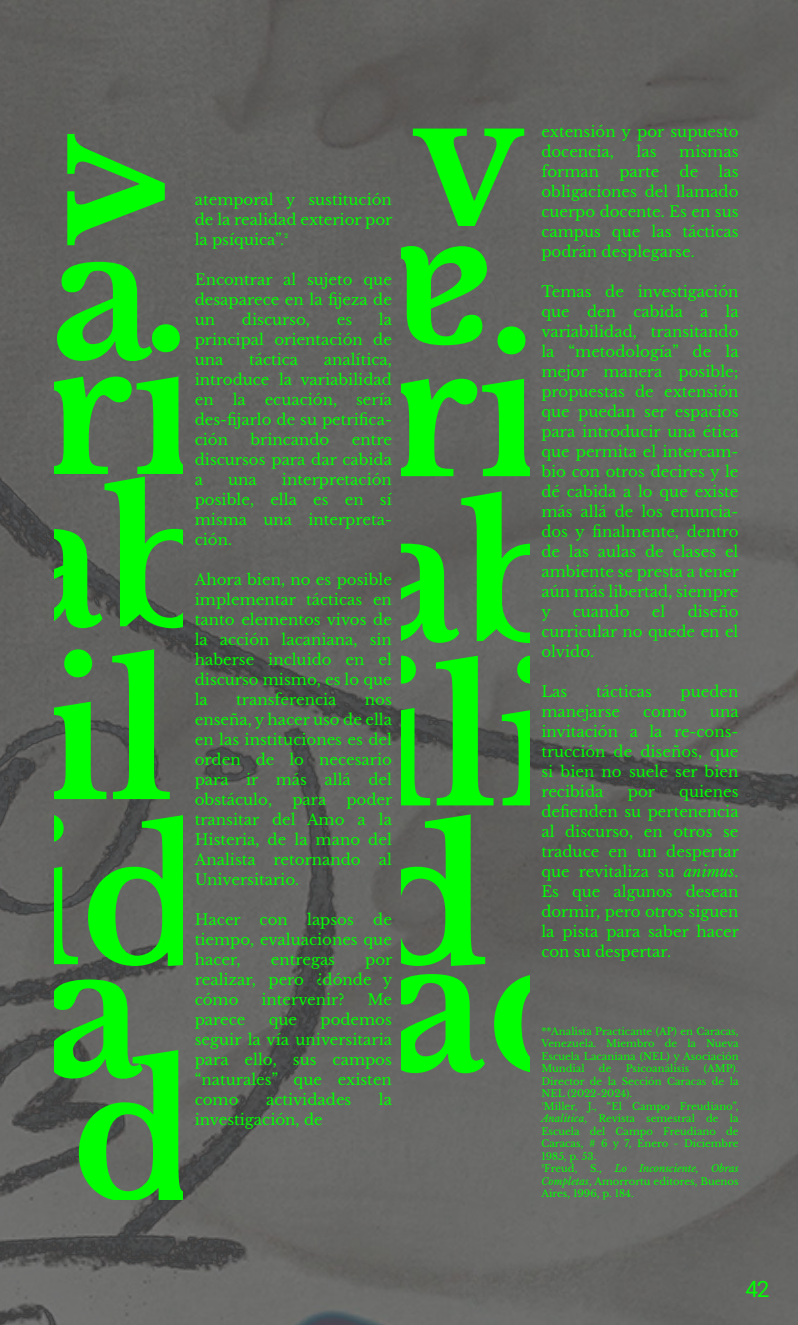
<style>
.page{position:relative;width:798px;height:1325px;background:#fff}
.page>*{position:absolute;margin:0;border:0;box-sizing:border-box;transform-origin:0 0}
.t1{font:700 180.5px/169px "Libre Baskerville";color:#0f0}
.t2{font:22.5px "Roboto";color:#0f0}
.t3{font:15px/20px "Libre Baskerville";color:#0f0;text-align:justify}
.t4{font:10px/12.5px "Libre Baskerville";color:#0f0;text-align:justify}
.s1{font-style:italic}
</style>
<div class="page">
<img style="left:0;top:0;width:798px;height:1325px">
<p class="t3" style="left:541px;top:122px;width:199px">extensión y por supuesto docencia,</p>
<h1 class="t1" style="left:411px;top:76px;width:114px">v</h1>
<h1 class="t1" style="left:14px;top:247px;width:114px;rotate:-90deg">v</h1>
<p class="t3" style="left:636px;top:142px;width:21px">las</p>
<p class="t3" style="left:679px;top:142px;width:61px">mismas</p>
<p class="t3" style="left:541px;top:162px;width:199px;text-indent:177px">las obligaciones del llamado cuerpo docente. Es en sus campus que las tácticas podrán desplegarse.</p>
<p class="t3" style="left:541px;top:282px;width:199px">Temas de investigación que den cabida a la variabilidad, transitando la “metodología” de la mejor manera posible; propuestas de extensión que puedan ser espacios para introducir una ética que permita el intercam&shy;bio con otros decires y le dé cabida a lo que existe más allá de los enuncia&shy;dos y finalmente, dentro de las aulas de clases el ambiente se presta a tener aún más libertad, siempre y</p>
<p class="t3" style="left:541px;top:162px;width:59px">forman</p>
<p class="t3" style="left:619px;top:162px;width:41px">parte</p>
<p class="t3" style="left:679px;top:162px;width:20px">de</p>
<p class="t3" style="left:195px;top:190px;width:199px">atemporal y sustitución de la realidad exterior por la psíquica”.²</p>
<h1 class="t1" style="left:493px;top:396px;width:105px;rotate:-180deg">a</h1>
<h1 class="t1" style="left:51px;top:211px;width:105px">a</h1>
<p class="t3" style="left:195px;top:270px;width:199px">Encontrar al sujeto que desaparece en la fijeza de un</p>
<p class="t3" style="left:195px;top:310px;width:199px;text-indent:184px">la principal orientación de una</p>
<p class="t3" style="left:242px;top:310px;width:70px">discurso,</p>
<p class="t3" style="left:337px;top:310px;width:17px">es</p>
<h1 class="t1" style="left:42px;top:325px;width:260px">ria</h1>
<h1 class="t1" style="left:388px;top:328px;width:156px">ri</h1>
<p class="t3" style="left:195px;top:350px;width:199px;text-indent:129px">analítica, introduce la variabilidad en</p>
<p class="t3" style="left:249px;top:350px;width:51px">táctica</p>
<p class="t3" style="left:233px;top:390px;width:15px">la</p>
<p class="t3" style="left:265px;top:390px;width:74px">ecuación,</p>
<p class="t3" style="left:195px;top:390px;width:199px;text-indent:161px">sería des-fijarlo de su petrifica&shy;ción</p>
<p class="t3" style="left:250px;top:430px;width:81px">brincando</p>
<p class="t3" style="left:195px;top:430px;width:199px;text-indent:157px">entre discursos para dar cabida a</p>
<p class="t3" style="left:195px;top:470px;width:199px;text-indent:87px">interpretación posible, ella es en sí misma una interpreta&shy;ción.</p>
<p class="t3" style="left:195px;top:570px;width:199px">Ahora bien, no es posible implementar tácticas en tanto elementos vivos de la acción lacaniana, sin haberse incluido en el discurso mismo, es lo que la</p>
<h1 class="t1" style="left:1px;top:478px;width:490px">abi<br>il<br>ida d</h1>
<h1 class="t1" style="left:41px;top:928px;width:105px">a</h1>
<p class="t3" style="left:228px;top:470px;width:30px">una</p>
<h1 class="t1" style="left:358px;top:495px;width:292px;line-height:164.2px">abi ili</h1>
<p class="t3" style="left:541px;top:602px;width:199px;text-indent:146px">diseño curricular no quede en el olvido.</p>
<p class="t3" style="left:541px;top:682px;width:28px">Las</p>
<p class="t3" style="left:596px;top:682px;width:57px">tácticas</p>
<p class="t3" style="left:680px;top:682px;width:59px">pueden</p>
<p class="t3" style="left:541px;top:702px;width:80px">manejarse</p>
<p class="t3" style="left:643px;top:702px;width:45px">como</p>
<p class="t3" style="left:572px;top:602px;width:58px">cuando</p>
<p class="t3" style="left:651px;top:602px;width:15px">el</p>
<p class="t3" style="left:236px;top:690px;width:102px">transferencia</p>
<p class="t3" style="left:195px;top:690px;width:199px;text-indent:170px">nos enseña, y hacer uso de ella en las instituciones es del orden de lo necesario para ir más allá del obstáculo,</p>
<p class="t3" style="left:541px;top:702px;width:199px;text-indent:169px">una invitación a la re-cons&shy;trucción de diseños, que si bien no suele ser bien recibida</p>
<p class="t3" style="left:541px;top:782px;width:199px;text-indent:138px">quienes defienden su pertenencia al discurso, en otros se traduce en un despertar que revitaliza su <span class="s1">animus</span>.<br>Es que algunos desean dormir, pero otros siguen la pista para saber hacer con su despertar.</p>
<p class="t3" style="left:627px;top:782px;width:29px">por</p>
<p class="t3" style="left:195px;top:790px;width:199px;text-indent:152px">poder transitar del Amo a la Histeria, de la mano del Analista retornando al Universitario.</p>
<p class="t3" style="left:195px;top:910px;width:47px">Hacer</p>
<p class="t3" style="left:260px;top:910px;width:30px">con</p>
<p class="t3" style="left:307px;top:910px;width:48px">lapsos</p>
<p class="t3" style="left:292px;top:790px;width:35px">para</p>
<p class="t3" style="left:195px;top:910px;width:199px;text-indent:178px">de tiempo, evaluaciones que hacer,</p>
<h1 class="t1" style="left:383px;top:923px;width:230px">ad</h1>
<p class="t3" style="left:271px;top:950px;width:66px">entregas</p>
<p class="t3" style="left:195px;top:950px;width:199px;text-indent:170px">por realizar, pero ¿dónde y cómo</p>
<p class="t3" style="left:261px;top:990px;width:84px">intervenir?</p>
<p class="t3" style="left:367px;top:990px;width:26px">Me</p>
<p class="t3" style="left:195px;top:1010px;width:199px;text-indent:126px">podemos seguir la vía universitaria para ello, sus campos “naturales” que existen como</p>
<p class="t3" style="left:195px;top:1010px;width:52px">parece</p>
<p class="t3" style="left:269px;top:1010px;width:30px">que</p>
<p class="t4" style="left:541px;top:1025px;width:199px">**Analista Practicante (AP) en Caracas, Venezuela. Miembro de la Nueva Escuela Lacaniana (NEL) y Asociación Mundial</p>
<h1 class="t1" style="left:72px;top:1051px;width:127px">d</h1>
<p class="t4" style="left:541px;top:1062px;width:199px;text-align:left;text-indent:162px">(AMP).<br>Director de la Sección Caracas de la<br>NEL (2022-2024).<br>¹Miller, J., “El Campo Freudiano”,<br><span class="s1">Analitica</span>, Revista semestral de la<br>Escuela del Campo Freudiano de<br>Caracas, # 6 y 7, Enero - Diciembre<br>1985, p. 53.<br>²Freud,</p>
<p class="t4" style="left:599px;top:1062px;width:14px">de</p>
<p class="t4" style="left:625px;top:1062px;width:65px">Psicoanálisis</p>
<p class="t3" style="left:266px;top:1090px;width:87px">actividades</p>
<p class="t3" style="left:379px;top:1090px;width:15px">la</p>
<p class="t3" style="left:195px;top:1110px;width:129px">investigación, de</p>
<p class="t4" style="left:541px;top:1162px;width:199px;text-indent:73px"><span class="s1">Lo Inconsciente, Obras Completas</span>, Amorrortu editores, Buenos Aires, 1996, p. 184.</p>
<p class="t4" style="left:590px;top:1162px;width:13px">S.,</p>
<h2 class="t2" style="left:745px;top:1273px;width:26px">42</h2>
</div>
